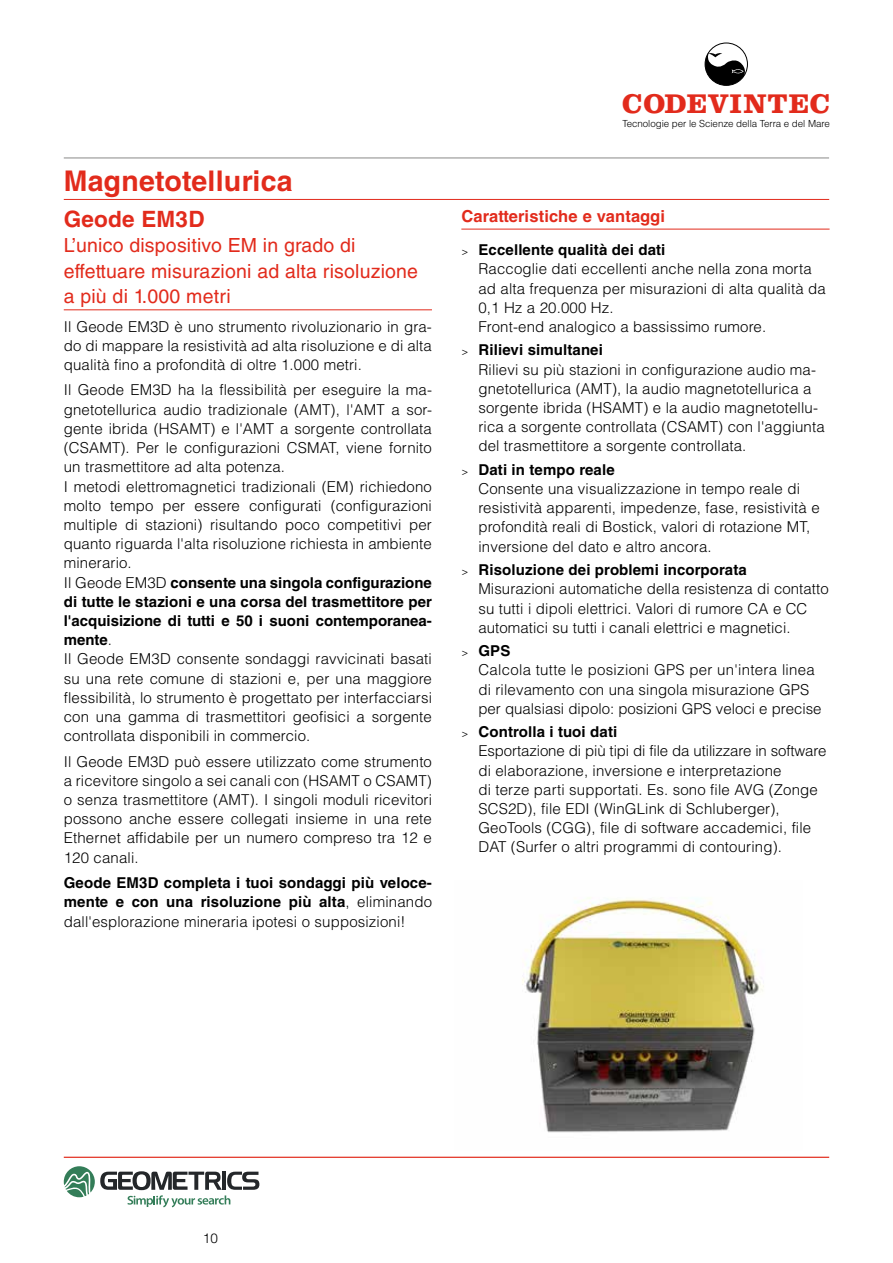
<style>
.page{position:relative;width:893px;height:1263px;background:#fff}
.page>*{position:absolute;margin:0;border:0;box-sizing:border-box;transform-origin:0 0}
.t1{font:700 28.5px "Helvetica LT Std";letter-spacing:.01em;color:#e22b1c}
.t2{font:700 28.05px "Clarendon LT Std";letter-spacing:.03em;color:#e22b1c}
.t3{font:700 22.5px "Helvetica LT Std";letter-spacing:.01em;color:#e22b1c}
.t4{font:19.5px/25.5px "Helvetica LT Std";letter-spacing:.01em;color:#e22b1c}
.t5{font:700 16.5px "Helvetica LT Std";letter-spacing:.01em;color:#e22b1c}
.t6{font:300 15px/19.2px "Helvetica LT Std";letter-spacing:.01em;color:#000}
.t7{font:700 15px/19.2px "Helvetica LT Std";letter-spacing:.01em;color:#000;text-align:justify}
.t8{font:300 13.5px "Helvetica LT Std";color:#000}
.t9{font:300 9.75px "Helvetica LT Std";letter-spacing:-.005em;color:#000}
.s1{font-weight:700}
.s2{font-weight:300}
.s3{font-size:10.5px}
</style>
<div class="page">
<img style="left:522px;top:897px;width:242px;height:236px">
<hr style="left:64px;top:157px;width:765px;height:2px;background:#9d9d9c">
<hr style="left:64px;top:1157px;width:765px;height:1px;background:#e22b1c">
<svg style="left:705px;top:43px;width:42px;height:42px"></svg>
<div style="left:705px;top:43px;width:43px;height:43px;border:1px solid #000;border-radius:50%"></div>
<svg style="left:64px;top:1166px;width:195px;height:41px"></svg>
<hr style="left:64px;top:199px;width:765px;height:1px;background:#e22b1c">
<hr style="left:64px;top:309px;width:368px;height:1px;background:#e22b1c">
<hr style="left:461px;top:229px;width:369px;height:1px;background:#e22b1c">
<h1 class="t1" style="left:64px;top:163px;width:231px">Magnetotellurica</h1>
<h3 class="t3" style="left:64px;top:205px;width:142px">Geode EM3D</h3>
<h3 class="t4" style="left:64px;top:232px;width:356px">L’unico dispositivo EM in grado di effettuare misurazioni ad alta risoluzione a più di 1.000 metri</h3>
<p class="t6" style="left:64px;top:316px;width:370px;text-align:justify">Il Geode EM3D è uno strumento rivoluzionario in gra&shy;do di mappare la resistività ad alta risoluzione e di alta qualità fino a profondità di oltre 1.000 metri.</p>
<p class="t6" style="left:64px;top:380px;width:370px">Il Geode EM3D ha la flessibilità per eseguire la ma&shy;gnetotellurica audio tradizionale (AMT), l'AMT a sor&shy;gente ibrida (HSAMT) e l'AMT a sorgente controllata (CSAMT). Per le configurazioni CSMAT, viene fornito un trasmettitore ad alta potenza.<br>I metodi elettromagnetici tradizionali (EM) richiedono molto tempo per essere configurati (configurazioni multiple di stazioni) risultando poco competitivi per quanto riguarda l'alta risoluzione richiesta in ambiente minerario.<br>Il Geode EM3D <span class="s1">consente una singola configurazione di tutte le stazioni e una corsa del trasmettitore per l'acquisizione di tutti e 50 i suoni contemporanea&shy;mente</span>.<br>Il Geode EM3D consente sondaggi ravvicinati basati su una rete comune di stazioni e, per una maggiore flessibilità, lo strumento è progettato per interfacciarsi con una gamma di trasmettitori geofisici a sorgente controllata disponibili in commercio.</p>
<p class="t6" style="left:64px;top:751px;width:370px;text-align:justify">Il Geode EM3D può essere utilizzato come strumento a ricevitore singolo a sei canali con (HSAMT o CSAMT) o senza trasmettitore (AMT). I singoli moduli ricevitori possono anche essere collegati insieme in una rete Ethernet affidabile per un numero compreso tra 12 e 120 canali.</p>
<p class="t7" style="left:64px;top:873px;width:370px">Geode EM3D completa i tuoi sondaggi più veloce&shy;mente e con una risoluzione più alta<span class="s2">, eliminando dall'esplorazione mineraria ipotesi o supposizioni!</span></p>
<h2 class="t2" style="left:622px;top:87px;width:209px">CODEVINTEC</h2>
<p class="t9" style="left:622px;top:117px;width:209px">Tecnologie per le Scienze della Terra e del Mare</p>
<p class="t5" style="left:461px;top:206px;width:205px">Caratteristiche e vantaggi</p>
<p class="t6" style="left:478px;top:240px;width:349px;text-indent:-17px"><span class="s3">&gt;</span> <span class="s1">Eccellente qualità dei dati<br></span>Raccoglie dati eccellenti anche nella zona morta ad alta frequenza per misurazioni di alta qualità da 0,1 Hz a 20.000 Hz.<br>Front-end analogico a bassissimo rumore.</p>
<p class="t6" style="left:478px;top:340px;width:348px;text-indent:-17px"><span class="s3">&gt;</span> <span class="s1">Rilievi simultanei<br></span>Rilievi su più stazioni in configurazione audio ma&shy;gnetotellurica (AMT), la audio magnetotellurica a sorgente ibrida (HSAMT) e la audio magnetotellu&shy;rica a sorgente controllata (CSAMT) con l'aggiunta del trasmettitore a sorgente controllata.</p>
<p class="t6" style="left:478px;top:460px;width:343px;text-indent:-17px"><span class="s3">&gt;</span> <span class="s1">Dati in tempo reale<br></span>Consente una visualizzazione in tempo reale di resistività apparenti, impedenze, fase, resistività e profondità reali di Bostick, valori di rotazione MT, inversione del dato e altro ancora.</p>
<p class="t6" style="left:478px;top:560px;width:352px;text-indent:-17px"><span class="s3">&gt;</span> <span class="s1">Risoluzione dei problemi incorporata<br></span>Misurazioni automatiche della resistenza di contatto su tutti i dipoli elettrici. Valori di rumore CA e CC automatici su tutti i canali elettrici e magnetici.</p>
<p class="t6" style="left:478px;top:641px;width:345px;text-indent:-17px"><span class="s3">&gt;</span> <span class="s1">GPS<br></span>Calcola tutte le posizioni GPS per un'intera linea di rilevamento con una singola misurazione GPS per qualsiasi dipolo: posizioni GPS veloci e precise</p>
<p class="t6" style="left:478px;top:722px;width:349px;text-indent:-17px"><span class="s3">&gt;</span> <span class="s1">Controlla i tuoi dati<br></span>Esportazione di più tipi di file da utilizzare in software di elaborazione, inversione e interpretazione<br>di terze parti supportati. Es. sono file AVG (Zonge SCS2D), file EDI (WinGLink di Schluberger), GeoTools (CGG), file di software accademici, file DAT (Surfer o altri programmi di contouring).</p>
<p class="t8" style="left:203px;top:1230px;width:17px">10</p>
</div>
